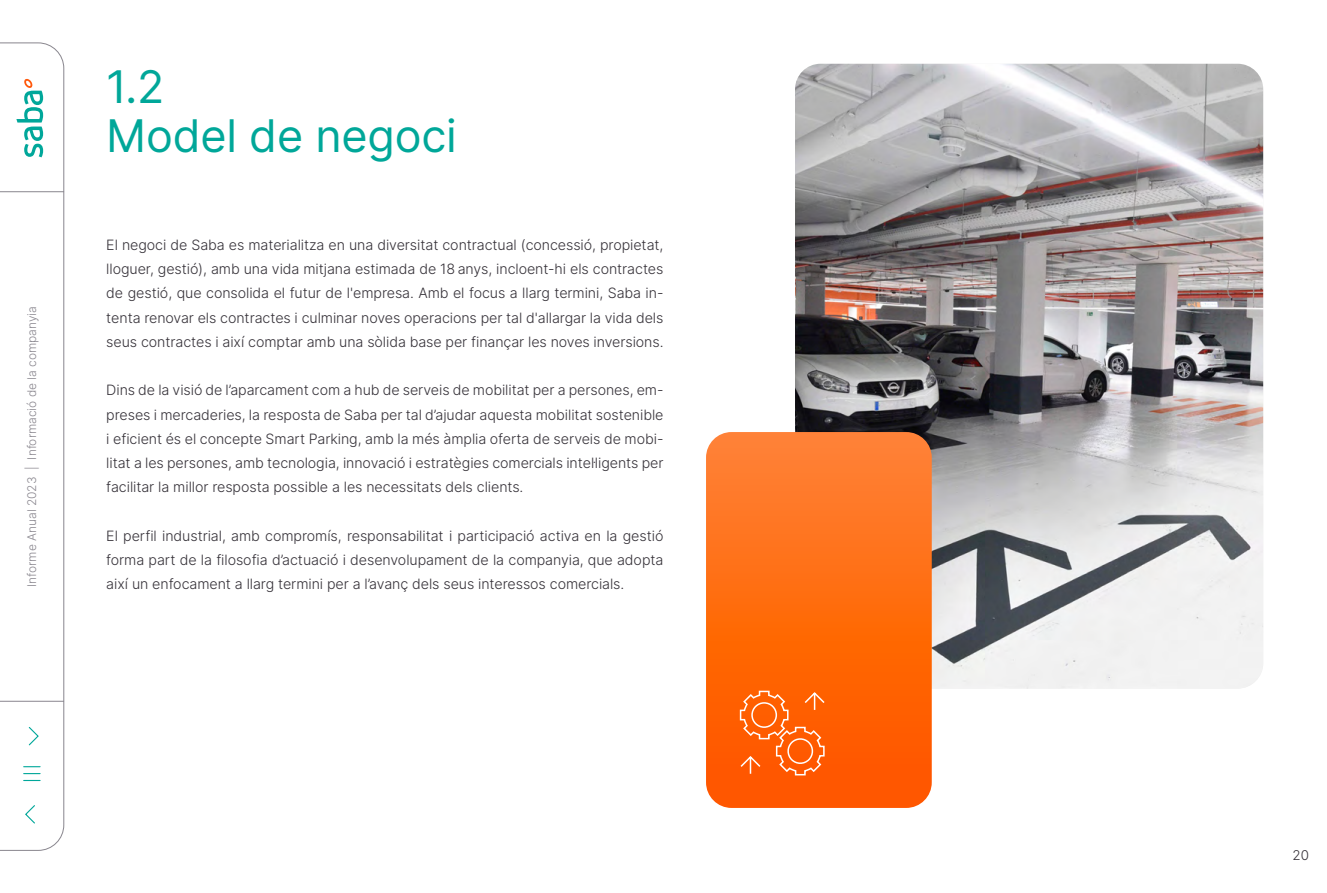
<style>
.page{position:relative;width:1327px;height:893px;background:#fff}
.page>*{position:absolute;margin:0;border:0;box-sizing:border-box;transform-origin:0 0}
.t1{font:45px/48.4px "Inter";letter-spacing:-.005em;color:#00a799}
.t2{font:300 14.25px/24.3px "Inter";letter-spacing:-.005em;color:#353138;text-align:justify}
.t3{font:300 13.5px "Inter";color:#353138}
.t4{font:300 12px "Inter";color:#89868e}
</style>
<div class="page">
<img style="left:795px;top:64px;width:468px;height:625px">
<svg style="left:706px;top:432px;width:226px;height:376px;background:#fe6c14"></svg>
<svg style="left:739px;top:690px;width:87px;height:86px;background:#ff6f1f"></svg>
<svg style="left:0;top:43px;width:64px;height:808px"></svg>
<svg style="left:16px;top:78px;width:27px;height:79px"></svg>
<svg style="left:23px;top:726px;width:18px;height:99px"></svg>
<hr style="left:0;top:191px;width:64px;height:1px;background:#89868e">
<hr style="left:0;top:701px;width:64px;height:1px;background:#89868e">
<p class="t4" style="left:23px;top:587px;width:282px;rotate:-90deg">Informe Anual 2023 | Informació de la companyia</p>
<h1 class="t1" style="left:106px;top:62px;width:352px">1.2<br>Model de negoci</h1>
<p class="t2" style="left:106px;top:232px;width:559px">El negoci de Saba es materialitza en una diversitat contractual (concessió, propietat, lloguer, gestió), amb una vida mitjana estimada de 18 anys, incloent-hi els contractes de gestió, que consolida el futur de l'empresa. Amb el focus a llarg termini, Saba in&shy;tenta renovar els contractes i culminar noves operacions per tal d'allargar la vida dels seus contractes i així comptar amb una sòlida base per finançar les noves inversions.</p>
<p class="t2" style="left:106px;top:378px;width:559px">Dins de la visió de l’aparcament com a hub de serveis de mobilitat per a persones, em&shy;preses i mercaderies, la resposta de Saba per tal d’ajudar aquesta mobilitat sostenible i eficient és el concepte Smart Parking, amb la més àmplia oferta de serveis de mobi&shy;litat a les persones, amb tecnologia, innovació i estratègies comercials intel·ligents per facilitar la millor resposta possible a les necessitats dels clients.</p>
<p class="t2" style="left:106px;top:523px;width:558px">El perfil industrial, amb compromís, responsabilitat i participació activa en la gestió forma part de la filosofia d’actuació i desenvolupament de la companyia, que adopta així un enfocament a llarg termini per a l’avanç dels seus interessos comercials.</p>
<p class="t3" style="left:1292px;top:846px;width:18px">20</p>
</div>
